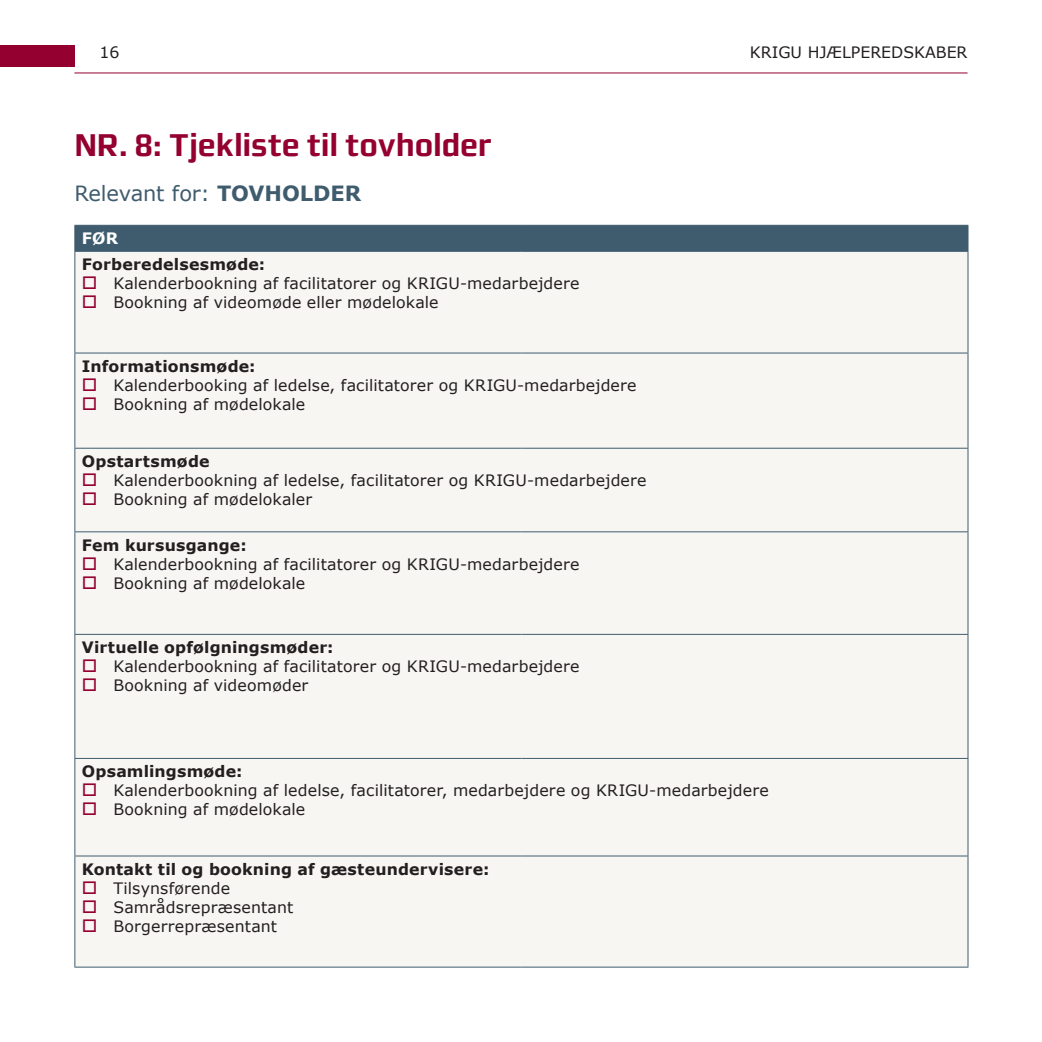
<style>
.page{position:relative;width:1042px;height:1042px;background:#fff}
.page>*{position:absolute;margin:0;border:0;box-sizing:border-box;transform-origin:0 0}
.overskrift-18-roed{font:700 31.5px "midtsans";letter-spacing:-.005em;color:#940130}
.overskrift-18-roed_small{font:21px "Verdana";letter-spacing:-.015em;color:#3f5c6e}
.t1{font:15.75px "Verdana";letter-spacing:.005em;color:#231f20}
.tabel-brødtekst{font:700 15.75px "Verdana";letter-spacing:.01em;color:#231f20}
.tabel-brødtekst_FED{font:700 15.75px "Verdana";color:#fff}
.s1{font-weight:700}
.s2{color:#940130}
</style>
<div class="page">
<div style="left:0;top:46px;width:74px;height:21px;background:#940130"></div>
<hr style="left:74px;top:73px;width:893px;height:1px;background:#940130">
<div style="left:75px;top:252px;width:892px;height:714px;background:#f7f6f3"></div>
<div style="left:74px;top:225px;width:894px;height:26px;background:#3f5c6e"></div>
<hr style="left:74px;top:353px;width:1px;height:95px;background:#3f5c6e">
<hr style="left:967px;top:353px;width:1px;height:95px;background:#3f5c6e">
<hr style="left:74px;top:449px;width:1px;height:82px;background:#3f5c6e">
<hr style="left:967px;top:449px;width:1px;height:82px;background:#3f5c6e">
<hr style="left:74px;top:635px;width:1px;height:123px;background:#3f5c6e">
<hr style="left:967px;top:635px;width:1px;height:123px;background:#3f5c6e">
<hr style="left:74px;top:856px;width:1px;height:110px;background:#3f5c6e">
<hr style="left:967px;top:856px;width:1px;height:110px;background:#3f5c6e">
<hr style="left:74px;top:966px;width:447px;height:1px;background:#3f5c6e">
<hr style="left:521px;top:966px;width:447px;height:1px;background:#3f5c6e">
<hr style="left:74px;top:448px;width:447px;height:1px;background:#3f5c6e">
<hr style="left:521px;top:448px;width:447px;height:1px;background:#3f5c6e">
<hr style="left:74px;top:531px;width:447px;height:1px;background:#3f5c6e">
<hr style="left:74px;top:532px;width:1px;height:102px;background:#3f5c6e">
<hr style="left:521px;top:531px;width:447px;height:1px;background:#3f5c6e">
<hr style="left:967px;top:532px;width:1px;height:102px;background:#3f5c6e">
<hr style="left:74px;top:634px;width:447px;height:1px;background:#3f5c6e">
<hr style="left:521px;top:634px;width:447px;height:1px;background:#3f5c6e">
<hr style="left:74px;top:251px;width:447px;height:1px;background:#3f5c6e">
<hr style="left:74px;top:252px;width:1px;height:101px;background:#3f5c6e">
<hr style="left:521px;top:251px;width:447px;height:1px;background:#3f5c6e">
<hr style="left:967px;top:252px;width:1px;height:101px;background:#3f5c6e">
<hr style="left:74px;top:353px;width:447px;height:1px;background:#3f5c6e">
<hr style="left:521px;top:353px;width:447px;height:1px;background:#3f5c6e">
<hr style="left:74px;top:758px;width:447px;height:1px;background:#3f5c6e">
<hr style="left:74px;top:759px;width:1px;height:96px;background:#3f5c6e">
<hr style="left:521px;top:758px;width:447px;height:1px;background:#3f5c6e">
<hr style="left:967px;top:759px;width:1px;height:96px;background:#3f5c6e">
<hr style="left:74px;top:855px;width:447px;height:1px;background:#3f5c6e">
<hr style="left:521px;top:855px;width:447px;height:1px;background:#3f5c6e">
<p class="t1" style="left:100px;top:41px;width:22px">16</p>
<p class="t1" style="left:750px;top:41px;width:219px">KRIGU HJÆLPEREDSKABER</p>
<p class="overskrift-18-roed" style="left:74px;top:126px;width:419px">NR. 8: Tjekliste til tovholder</p>
<p class="overskrift-18-roed_small" style="left:74px;top:179px;width:288px">Relevant for: <span class="s1">TOVHOLDER</span></p>
<p class="tabel-brødtekst_FED" style="left:82px;top:228px;width:38px">FØR</p>
<p class="tabel-brødtekst" style="left:82px;top:254px;width:185px">Forberedelsesmøde:</p>
<p class="t1" style="left:82px;top:273px;width:499px"><span class="s2">□</span> Kalenderbookning af facilitatorer og KRIGU-medarbejdere</p>
<p class="t1" style="left:82px;top:292px;width:358px"><span class="s2">□</span> Bookning af videomøde eller mødelokale</p>
<p class="tabel-brødtekst" style="left:82px;top:356px;width:175px">Informationsmøde:</p>
<p class="t1" style="left:82px;top:374px;width:556px"><span class="s2">□</span> Kalenderbooking af ledelse, facilitatorer og KRIGU-medarbejdere</p>
<p class="t1" style="left:82px;top:393px;width:225px"><span class="s2">□</span> Bookning af mødelokale</p>
<p class="tabel-brødtekst" style="left:82px;top:451px;width:129px">Opstartsmøde</p>
<p class="t1" style="left:82px;top:470px;width:566px"><span class="s2">□</span> Kalenderbookning af ledelse, facilitatorer og KRIGU-medarbejdere</p>
<p class="t1" style="left:82px;top:488px;width:232px"><span class="s2">□</span> Bookning af mødelokaler</p>
<p class="tabel-brødtekst" style="left:82px;top:535px;width:166px">Fem kursusgange:</p>
<p class="t1" style="left:82px;top:553px;width:499px"><span class="s2">□</span> Kalenderbookning af facilitatorer og KRIGU-medarbejdere</p>
<p class="t1" style="left:82px;top:572px;width:225px"><span class="s2">□</span> Bookning af mødelokale</p>
<p class="tabel-brødtekst" style="left:82px;top:637px;width:253px">Virtuelle opfølgningsmøder:</p>
<p class="t1" style="left:82px;top:656px;width:499px"><span class="s2">□</span> Kalenderbookning af facilitatorer og KRIGU-medarbejdere</p>
<p class="t1" style="left:82px;top:675px;width:228px"><span class="s2">□</span> Bookning af videomøder</p>
<p class="tabel-brødtekst" style="left:82px;top:761px;width:162px">Opsamlingsmøde:</p>
<p class="t1" style="left:82px;top:780px;width:688px"><span class="s2">□</span> Kalenderbookning af ledelse, facilitatorer, medarbejdere og KRIGU-medarbejdere</p>
<p class="t1" style="left:82px;top:799px;width:225px"><span class="s2">□</span> Bookning af mødelokale</p>
<p class="tabel-brødtekst" style="left:82px;top:859px;width:409px">Kontakt til og bookning af gæsteundervisere:</p>
<p class="t1" style="left:82px;top:877px;width:150px"><span class="s2">□</span> Tilsynsførende</p>
<p class="t1" style="left:82px;top:896px;width:213px"><span class="s2">□</span> Samrådsrepræsentant</p>
<p class="t1" style="left:82px;top:915px;width:197px"><span class="s2">□</span> Borgerrepræsentant</p>
</div>
